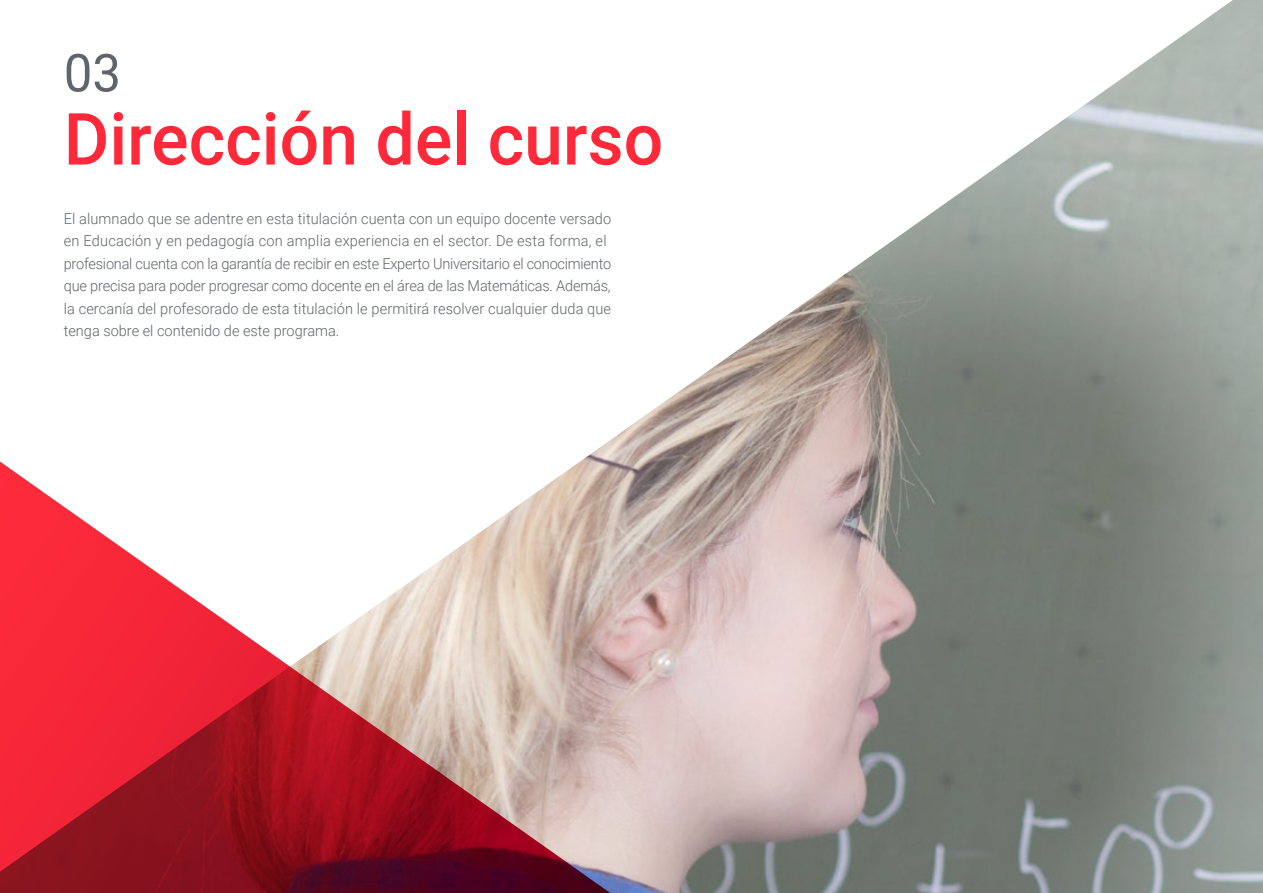
<style>
.page{position:relative;width:1263px;height:893px;background:#fff}
.page>*{position:absolute;margin:0;border:0;box-sizing:border-box;transform-origin:0 0}
.t1{font:500 72px "Roboto";color:#ff293a}
.t2{font:52.5px "Roboto";color:#61646a}
.t3{font:300 15px/22.5px "Roboto";letter-spacing:.005em;color:#61646a}
</style>
<div class="page">
<img style="left:602px;top:0;width:661px;height:893px">
<svg style="left:0;top:446px;width:640px;height:447px"></svg>
<h2 class="t2" style="left:64px;top:36px;width:59px">03</h2>
<h1 class="t1" style="left:64px;top:89px;width:601px">Dirección del curso</h1>
<p class="t3" style="left:64px;top:207px;width:549px">El alumnado que se adentre en esta titulación cuenta con un equipo docente versado en Educación y en pedagogía con amplia experiencia en el sector. De esta forma, el profesional cuenta con la garantía de recibir en este Experto Universitario el conocimiento que precisa para poder progresar como docente en el área de las Matemáticas. Además, la cercanía del profesorado de esta titulación le permitirá resolver cualquier duda que tenga sobre el contenido de este programa.</p>
</div>
